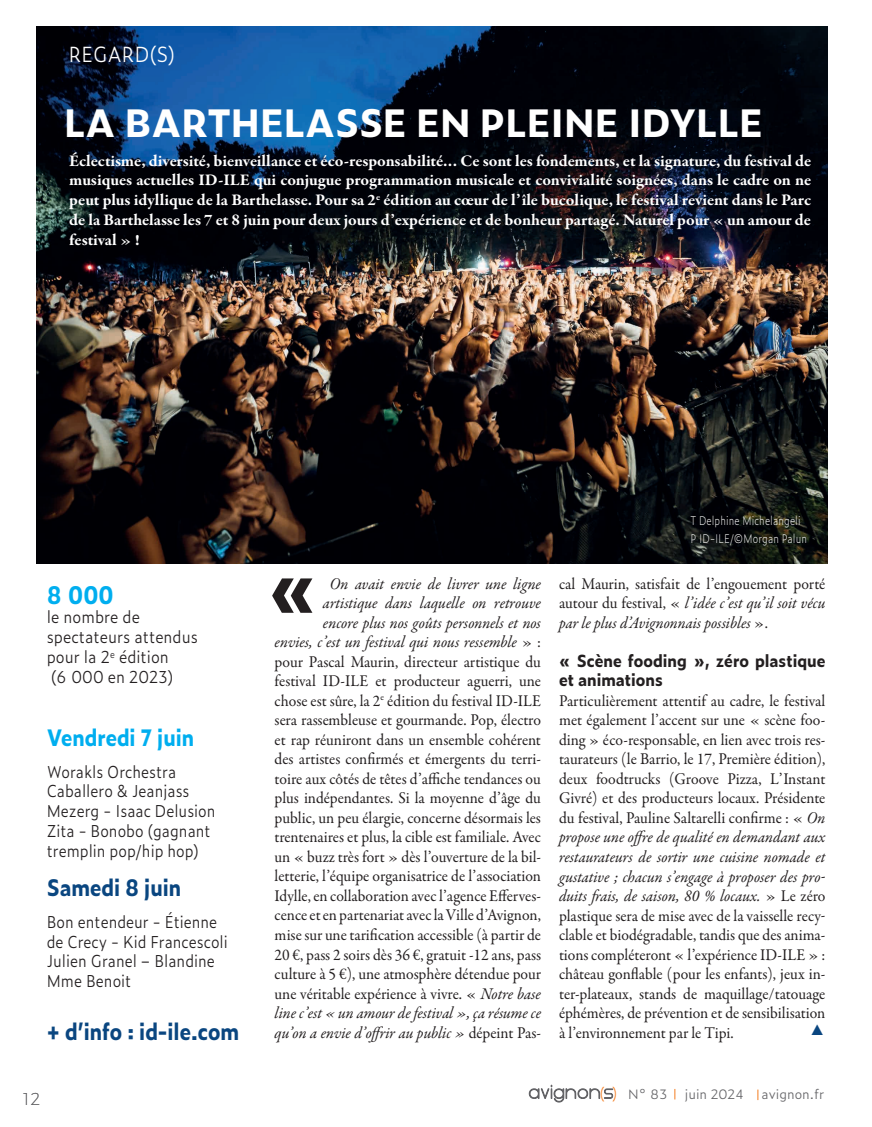
<style>
.page{position:relative;width:872px;height:1127px;background:#fff}
.page>*{position:absolute;margin:0;border:0;box-sizing:border-box;transform-origin:0 0}
.t1{font:700 73.95px "Zeitung Pro";color:#231f20;scale:.95 1}
.t2{font:700 37.5px "Zeitung Pro";color:#fff}
.t3{font:700 24px "Zeitung Pro";color:#00aeef;scale:.9 1}
.t4{font:700 22.5px "Zeitung Pro";color:#0a4680;scale:.9 1}
.t5{font:700 22.5px "Zeitung Pro";color:#00aeef;scale:.9 1}
.t6{font:300 21px "Zeitung Pro";color:#fff;scale:.91 1}
.t7{font:16.5px/19.5px "Garamond Premr Pro";color:#231f20;text-align:justify;scale:.95 1}
.t8{font:700 16.5px/19.8px "Garamond Premr Pro";color:#fff;text-align:justify}
.t9{font:300 16.5px/19.8px "Zeitung Pro";color:#231f20;scale:.9 1}
.t10{font:300 16.5px/19.8px "Zeitung Pro";color:#231f20;scale:.93 1}
.t11{font:700 16.5px/19.5px "Zeitung Pro";color:#231f20;scale:.95 1}
.t12{font:100 16.5px "Zeitung Pro";color:#656568}
.t13{font:300 15.75px "Zeitung Pro";color:#f47d21;scale:.79 1}
.t14{font:300 13.05px "Zeitung Pro";color:#656568}
.t15{font:200 12px/18px "Zeitung Pro";letter-spacing:.01em;color:#fff;scale:.8 1}
.s1{font-style:italic}
</style>
<div class="page">
<img style="left:36px;top:26px;width:791px;height:537px">
<svg style="left:529px;top:1085px;width:85px;height:17px"></svg>
<p class="t6" style="left:69px;top:38px;width:119px">REGARD(S)</p>
<h2 class="t2" style="left:64px;top:94px;width:700px">LA BARTHELASSE EN PLEINE IDYLLE</h2>
<p class="t8" style="left:69px;top:151px;width:743px">Éclectisme, diversité, bienveillance et éco-responsabilité… Ce sont les fondements, et la signature, du festival de musiques actuelles ID-ILE qui conjugue programmation musicale et convivialité soignées, dans le cadre on ne peut plus idyllique de la Barthelasse. Pour sa 2<sup>e</sup> édition au cœur de l’île bucolique, le festival revient dans le Parc de la Barthelasse les 7 et 8 juin pour deux jours d’expérience et de bonheur partagé. Naturel pour « un amour de festival » !</p>
<h3 class="t3" style="left:47px;top:576px;width:76px">8 000</h3>
<p class="t10" style="left:47px;top:607px;width:164px">le nombre de spectateurs attendus pour la 2<sup>e</sup> édition<br>(6 000 en 2023)</p>
<h3 class="t5" style="left:47px;top:720px;width:165px">Vendredi 7 juin</h3>
<p class="t9" style="left:47px;top:761px;width:189px">Worakls Orchestra<br>Caballero &amp; Jeanjass<br>Mezerg - Isaac Delusion<br>Zita - Bonobo (gagnant tremplin pop/hip hop)</p>
<h3 class="t4" style="left:47px;top:870px;width:151px">Samedi 8 juin</h3>
<p class="t9" style="left:47px;top:911px;width:203px">Bon entendeur - Étienne de Crecy - Kid Francescoli<br>Julien Granel – Blandine<br>Mme Benoit</p>
<h3 class="t4" style="left:47px;top:1014px;width:215px">+ d’info : id-ile.com</h3>
<p class="t12" style="left:23px;top:1087px;width:19px">12</p>
<p class="t15" style="left:690px;top:512px;width:147px">T Delphine Michelangeli<br>P ID-ILE/©Morgan Palun</p>
<p class="t7" style="left:275px;top:574px;width:282px;text-align:right"><span class="s1">On avait envie de livrer une ligne artistique dans laquelle on retrouve<br>encore plus nos goûts personnels et nos<br>envies, c’est un festival qui nous ressemble</span> » : pour Pascal Maurin, directeur artistique du festival ID-ILE et producteur aguerri, une chose est sûre, la 2<sup>e</sup> édition du festival ID-ILE sera rassembleuse et gourmande. Pop, électro et rap réuniront dans un ensemble cohérent des artistes confirmés et émergents du terri&shy;toire aux côtés de têtes d’affiche tendances ou plus indépendantes. Si la moyenne d’âge du public, un peu élargie, concerne désormais les trentenaires et plus, la cible est familiale. Avec un « buzz très fort » dès l’ouverture de la bil&shy;letterie, l’équipe organisatrice de l’association Idylle, en collaboration avec l’agence Efferves&shy;cence et en partenariat avec la Ville d’Avignon, mise sur une tarification accessible (à partir de 20 €, pass 2 soirs dès 36 €, gratuit -12 ans, pass culture à 5 €), une atmosphère détendue pour une véritable expérience à vivre. « <span class="s1">Notre base line c’est « un amour de festival », ça résume ce qu’on a envie d’offrir au public »</span> dépeint Pas-</p>
<p class="t7" style="left:559px;top:574px;width:282px">cal Maurin, satisfait de l’engouement porté autour du festival, « <span class="s1">l’idée c’est qu’il soit vécu par le plus d’Avignonnais possibles</span> ».</p>
<h1 class="t1" style="left:268px;top:530px;width:54px">«</h1>
<p class="t11" style="left:559px;top:650px;width:282px">« Scène fooding », zéro plastique et animations</p>
<p class="t7" style="left:559px;top:691px;width:282px">Particulièrement attentif au cadre, le festival met également l’accent sur une « scène foo&shy;ding » éco-responsable, en lien avec trois res&shy;taurateurs (le Barrio, le 17, Première édition), deux foodtrucks (Groove Pizza, L’Instant Givré) et des producteurs locaux. Présidente du festival, Pauline Saltarelli confirme : « <span class="s1">On propose une offre de qualité en demandant aux restaurateurs de sortir une cuisine nomade et gustative ; chacun s’engage à proposer des pro&shy;duits frais, de saison, 80 % locaux.</span> » Le zéro plastique sera de mise avec de la vaisselle recy&shy;clable et biodégradable, tandis que des anima&shy;tions compléteront « l’expérience ID-ILE » : château gonflable (pour les enfants), jeux in&shy;ter-plateaux, stands de maquillage/tatouage éphémères, de prévention et de sensibilisation à l’environnement par le Tipi.</p>
<p class="t13" style="left:600px;top:1081px;width:7px">(</p>
<p class="t14" style="left:628px;top:1084px;width:41px">N° 83</p>
<p class="t14" style="left:685px;top:1084px;width:61px">juin 2024</p>
<p class="t14" style="left:761px;top:1084px;width:64px">avignon.fr</p>
</div>
